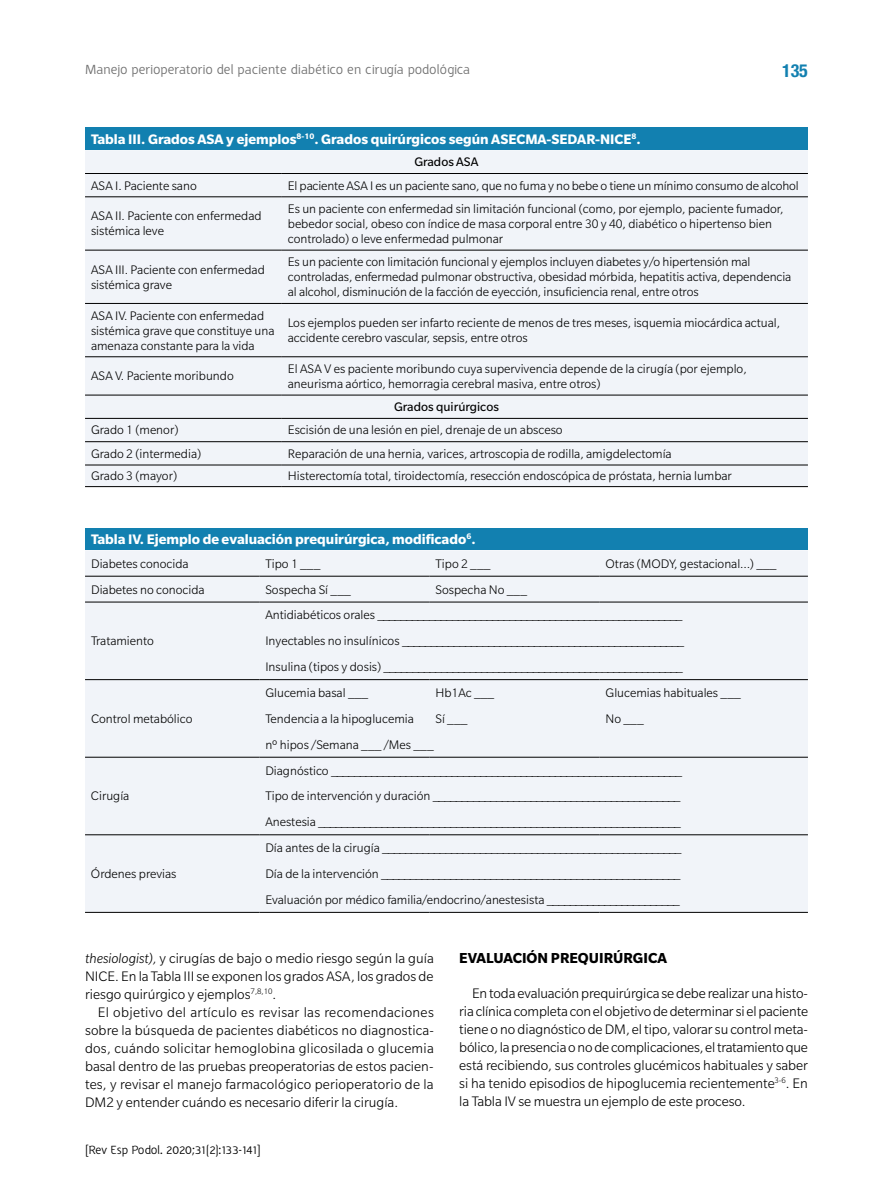
<style>
.page{position:relative;width:893px;height:1191px;background:#fff}
.page>*{position:absolute;margin:0;border:0;box-sizing:border-box;transform-origin:0 0}
.t1{font:700 condensed 18px "Helvetica Neue LT Std";color:#1280b0}
.t2{font:700 15.75px "Slate Pro";color:#000}
.t3{font:300 15px/18px "Slate Pro";color:#000;text-align:justify}
.t4{font:700 15px "Slate Pro";color:#fff}
.t5{font:14.25px "Halvorsen";letter-spacing:-.02em;color:#6f6f6f}
.t6{font:300 13.5px/15px "Slate Pro";color:#000}
.t7{font:13.5px "Slate Pro";color:#000}
.t8{font:12.75px "Halvorsen";letter-spacing:-.03em;color:#000}
.s1{font-style:italic}
</style>
<div class="page">
<div style="left:85px;top:128px;width:723px;height:22px;background:#1280b0"></div>
<div style="left:85px;top:150px;width:723px;height:336px;background:#f1f4f9"></div>
<hr style="left:85px;top:486px;width:197px;height:1px;background:#000">
<hr style="left:282px;top:486px;width:526px;height:1px;background:#000">
<hr style="left:85px;top:173px;width:197px;height:1px;background:#000">
<hr style="left:282px;top:173px;width:526px;height:1px;background:#000">
<hr style="left:85px;top:196px;width:197px;height:1px;background:#000">
<hr style="left:282px;top:196px;width:526px;height:1px;background:#000">
<hr style="left:85px;top:250px;width:197px;height:1px;background:#000">
<hr style="left:282px;top:250px;width:526px;height:1px;background:#000">
<hr style="left:85px;top:303px;width:197px;height:1px;background:#000">
<hr style="left:282px;top:303px;width:526px;height:1px;background:#000">
<hr style="left:85px;top:356px;width:197px;height:1px;background:#000">
<hr style="left:282px;top:356px;width:526px;height:1px;background:#000">
<hr style="left:85px;top:395px;width:197px;height:1px;background:#000">
<hr style="left:282px;top:395px;width:526px;height:1px;background:#000">
<hr style="left:85px;top:418px;width:197px;height:1px;background:#000">
<hr style="left:282px;top:418px;width:526px;height:1px;background:#000">
<hr style="left:85px;top:441px;width:197px;height:1px;background:#000">
<hr style="left:282px;top:441px;width:526px;height:1px;background:#000">
<hr style="left:85px;top:465px;width:197px;height:1px;background:#000">
<hr style="left:282px;top:465px;width:526px;height:1px;background:#000">
<div style="left:85px;top:528px;width:723px;height:22px;background:#1280b0"></div>
<div style="left:85px;top:551px;width:723px;height:361px;background:#f1f4f9"></div>
<hr style="left:85px;top:576px;width:174px;height:1px;background:#000">
<hr style="left:259px;top:576px;width:170px;height:1px;background:#000">
<hr style="left:429px;top:576px;width:171px;height:1px;background:#000">
<hr style="left:600px;top:576px;width:208px;height:1px;background:#000">
<hr style="left:85px;top:602px;width:174px;height:1px;background:#000">
<hr style="left:259px;top:602px;width:170px;height:1px;background:#000">
<hr style="left:429px;top:602px;width:171px;height:1px;background:#000">
<hr style="left:600px;top:602px;width:208px;height:1px;background:#000">
<hr style="left:85px;top:679px;width:174px;height:1px;background:#000">
<hr style="left:259px;top:679px;width:170px;height:1px;background:#000">
<hr style="left:429px;top:679px;width:171px;height:1px;background:#000">
<hr style="left:600px;top:679px;width:208px;height:1px;background:#000">
<hr style="left:85px;top:757px;width:174px;height:1px;background:#000">
<hr style="left:259px;top:757px;width:170px;height:1px;background:#000">
<hr style="left:429px;top:757px;width:171px;height:1px;background:#000">
<hr style="left:600px;top:757px;width:208px;height:1px;background:#000">
<hr style="left:85px;top:834px;width:174px;height:1px;background:#000">
<hr style="left:259px;top:834px;width:170px;height:1px;background:#000">
<hr style="left:429px;top:834px;width:171px;height:1px;background:#000">
<hr style="left:600px;top:834px;width:208px;height:1px;background:#000">
<hr style="left:85px;top:912px;width:174px;height:1px;background:#000">
<hr style="left:259px;top:912px;width:170px;height:1px;background:#000">
<hr style="left:429px;top:912px;width:171px;height:1px;background:#000">
<hr style="left:600px;top:912px;width:208px;height:1px;background:#000">
<p class="t5" style="left:85px;top:61px;width:387px">Manejo perioperatorio del paciente diabético en cirugía podológica</p>
<h1 class="t1" style="left:782px;top:59px;width:27px">135</h1>
<p class="t4" style="left:91px;top:131px;width:551px">Tabla III. Grados ASA y ejemplos<sup>8-10</sup>. Grados quirúrgicos según ASECMA-SEDAR-NICE<sup>8</sup>.</p>
<p class="t7" style="left:414px;top:155px;width:66px">Grados ASA</p>
<p class="t6" style="left:91px;top:178px;width:107px">ASA I. Paciente sano</p>
<p class="t6" style="left:288px;top:178px;width:512px">El paciente ASA I es un paciente sano, que no fuma y no bebe o tiene un mínimo consumo de alcohol</p>
<p class="t6" style="left:91px;top:208px;width:172px">ASA II. Paciente con enfermedad sistémica leve</p>
<p class="t6" style="left:288px;top:201px;width:497px">Es un paciente con enfermedad sin limitación funcional (como, por ejemplo, paciente fumador, bebedor social, obeso con índice de masa corporal entre 30 y 40, diabético o hipertenso bien controlado) o leve enfermedad pulmonar</p>
<p class="t6" style="left:91px;top:262px;width:175px">ASA III. Paciente con enfermedad sistémica grave</p>
<p class="t6" style="left:288px;top:254px;width:505px">Es un paciente con limitación funcional y ejemplos incluyen diabetes y/o hipertensión mal controladas, enfermedad pulmonar obstructiva, obesidad mórbida, hepatitis activa, dependencia al alcohol, disminución de la facción de eyección, insuficiencia renal, entre otros</p>
<p class="t6" style="left:91px;top:308px;width:185px">ASA IV. Paciente con enfermedad sistémica grave que constituye una amenaza constante para la vida</p>
<p class="t6" style="left:288px;top:315px;width:494px">Los ejemplos pueden ser infarto reciente de menos de tres meses, isquemia miocárdica actual, accidente cerebro vascular, sepsis, entre otros</p>
<p class="t6" style="left:91px;top:368px;width:144px">ASA V. Paciente moribundo</p>
<p class="t6" style="left:288px;top:361px;width:460px">El ASA V es paciente moribundo cuya supervivencia depende de la cirugía (por ejemplo, aneurisma aórtico, hemorragia cerebral masiva, entre otros)</p>
<p class="t7" style="left:394px;top:400px;width:106px">Grados quirúrgicos</p>
<p class="t6" style="left:91px;top:422px;width:89px">Grado 1 (menor)</p>
<p class="t6" style="left:288px;top:422px;width:276px">Escisión de una lesión en piel, drenaje de un absceso</p>
<p class="t6" style="left:91px;top:446px;width:112px">Grado 2 (intermedia)</p>
<p class="t6" style="left:288px;top:446px;width:385px">Reparación de una hernia, varices, artroscopia de rodilla, amigdelectomía</p>
<p class="t6" style="left:91px;top:468px;width:88px">Grado 3 (mayor)</p>
<p class="t6" style="left:288px;top:468px;width:446px">Histerectomía total, tiroidectomía, resección endoscópica de próstata, hernia lumbar</p>
<p class="t4" style="left:91px;top:531px;width:386px">Tabla IV. Ejemplo de evaluación prequirúrgica, modificado<sup>6</sup>.</p>
<p class="t6" style="left:91px;top:556px;width:99px">Diabetes conocida</p>
<p class="t6" style="left:265px;top:556px;width:57px">Tipo 1 ___</p>
<p class="t6" style="left:435px;top:556px;width:57px">Tipo 2 ___</p>
<p class="t6" style="left:606px;top:556px;width:173px">Otras (MODY, gestacional…) ___</p>
<p class="t6" style="left:91px;top:581px;width:115px">Diabetes no conocida</p>
<p class="t6" style="left:265px;top:581px;width:87px">Sospecha Sí ___</p>
<p class="t6" style="left:435px;top:581px;width:93px">Sospecha No ___</p>
<p class="t6" style="left:91px;top:633px;width:64px">Tratamiento</p>
<p class="t6" style="left:91px;top:711px;width:103px">Control metabólico</p>
<p class="t6" style="left:91px;top:788px;width:40px">Cirugía</p>
<p class="t6" style="left:91px;top:866px;width:87px">Órdenes previas</p>
<p class="t6" style="left:265px;top:602px;width:420px;line-height:25.8px">Antidiabéticos orales _____________________________________________________<br>Inyectables no insulínicos _________________________________________________<br>Insulina (tipos y dosis) ____________________________________________________</p>
<p class="t6" style="left:265px;top:685px;width:104px">Glucemia basal ___</p>
<p class="t6" style="left:435px;top:685px;width:60px">Hb1Ac ___</p>
<p class="t6" style="left:605px;top:685px;width:137px">Glucemias habituales ___</p>
<p class="t6" style="left:265px;top:711px;width:150px">Tendencia a la hipoglucemia</p>
<p class="t6" style="left:435px;top:711px;width:34px">Sí ___</p>
<p class="t6" style="left:605px;top:711px;width:40px">No ___</p>
<p class="t6" style="left:265px;top:737px;width:170px">nº hipos /Semana ___ /Mes ___</p>
<p class="t6" style="left:265px;top:757px;width:418px;line-height:25.8px;text-align:justify">Diagnóstico _____________________________________________________________ Tipo de intervención y duración ___________________________________________ Anestesia _______________________________________________________________</p>
<p class="t6" style="left:265px;top:835px;width:418px;line-height:25.8px;text-align:justify">Día antes de la cirugía ____________________________________________________ Día de la intervención ____________________________________________________ Evaluación por médico familia/endocrino/anestesista _______________________</p>
<p class="t3" style="left:85px;top:948px;width:350px"><span class="s1">thesiologist),</span> y cirugías de bajo o medio riesgo según la guía NICE. En la Tabla III se exponen los grados ASA, los grados de riesgo quirúrgico y ejemplos<sup>7,8,10</sup>.</p>
<p class="t3" style="left:85px;top:1002px;width:350px;text-indent:13px">El objetivo del artículo es revisar las recomendaciones sobre la búsqueda de pacientes diabéticos no diagnostica&shy;dos, cuándo solicitar hemoglobina glicosilada o glucemia basal dentro de las pruebas preoperatorias de estos pacien&shy;tes, y revisar el manejo farmacológico perioperatorio de la DM2 y entender cuándo es necesario diferir la cirugía.</p>
<p class="t8" style="left:85px;top:1142px;width:177px">[Rev Esp Podol. 2020;31(2):133-141]</p>
<p class="t2" style="left:459px;top:949px;width:209px">EVALUACIÓN PREQUIRÚRGICA</p>
<p class="t3" style="left:459px;top:984px;width:350px;text-indent:13px">En toda evaluación prequirúrgica se debe realizar una histo&shy;ria clínica completa con el objetivo de determinar si el paciente tiene o no diagnóstico de DM, el tipo, valorar su control meta&shy;bólico, la presencia o no de complicaciones, el tratamiento que está recibiendo, sus controles glucémicos habituales y saber si ha tenido episodios de hipoglucemia recientemente<sup>3-6</sup>. En la Tabla IV se muestra un ejemplo de este proceso.</p>
</div>
